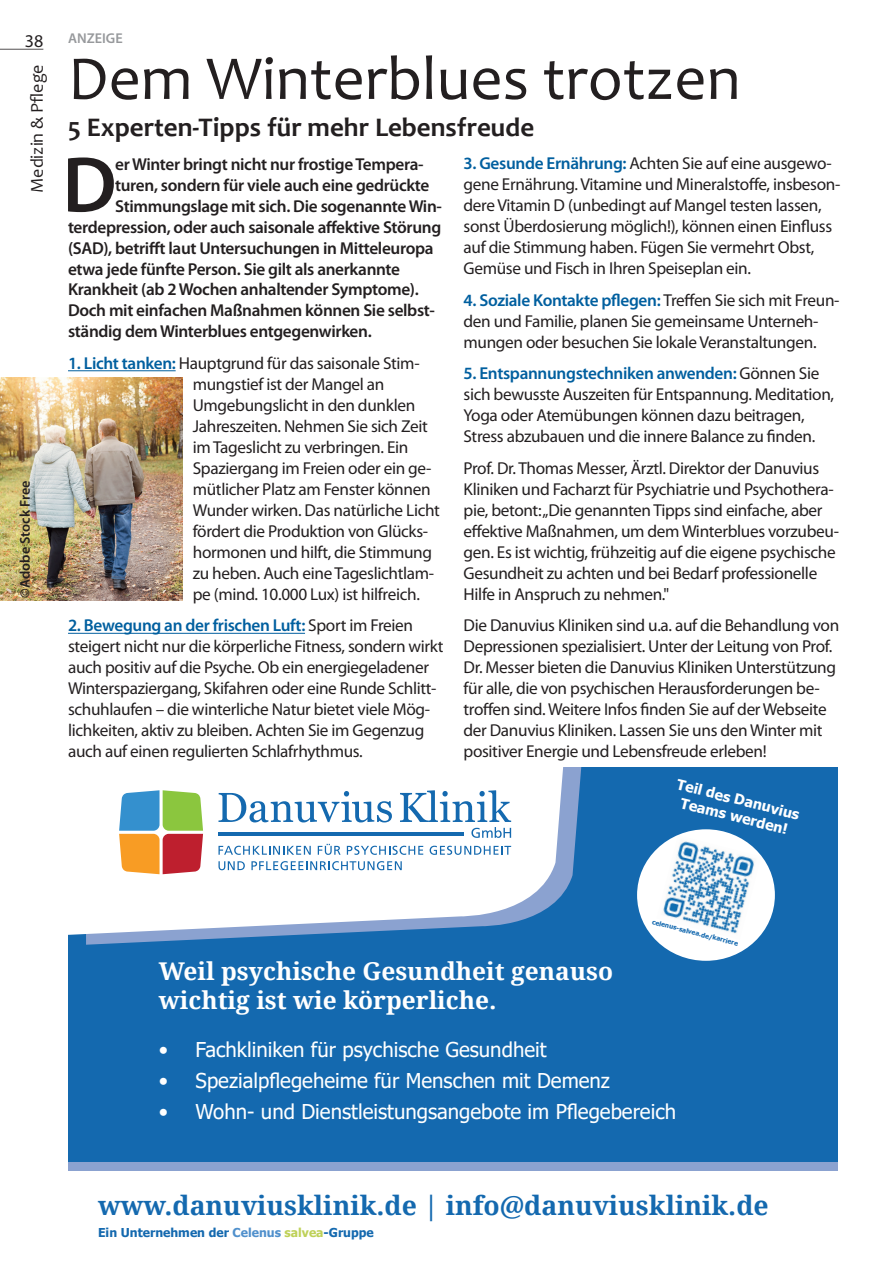
<style>
.page{position:relative;width:893px;height:1263px;background:#fff}
.page>*{position:absolute;margin:0;border:0;box-sizing:border-box;transform-origin:0 0}
.t1{font:600 79.5px "Myriad Pro";color:#231f20}
.t2{font:63px "Candara";color:#231f20}
.t3{font:700 27px "Candara";color:#231f20}
.t4{font:700 26.55px "Droid Serif";color:#1469af}
.t5{font:700 24.45px/29.4px "Droid Serif";color:#fff}
.t6{font:20.4px "Tahoma";color:#fff}
.t7{font:18px "Candara";color:#231f20}
.t8{font:18px "Myriad Pro";color:#231f20}
.t9{font:17.25px/21px "Myriad Pro";letter-spacing:-.02em;color:#231f20}
.t10{font:600 17.25px "Myriad Pro";letter-spacing:-.02em;color:#231f20}
.t11{font:700 14.25px/17.1px "Tahoma";color:#fff;text-align:center}
.t12{font:600 14.25px "Myriad Pro";color:#231f20}
.t13{font:600 14.25px "Myriad Pro";color:#97999c}
.t14{font:700 12.3px "Tahoma";color:#1469af}
.t15{font:700 6.6px "Tahoma";color:#1469af}
.s1{font-weight:600;color:#005f9f}
.s2{color:#5090cc}
.s3{color:#bed158}
</style>
<div class="page">
<hr style="left:0;top:49px;width:43px;height:1px;background:#231f20">
<div style="left:68px;top:767px;width:770px;height:492px;background:#1469af"></div>
<svg style="left:86px;top:767px;width:496px;height:178px"></svg>
<svg style="left:68px;top:767px;width:498px;height:169px;background:#e8eff6"></svg>
<svg style="left:119px;top:790px;width:84px;height:84px;background:#ac9771"></svg>
<svg style="left:218px;top:846px;width:93px;height:9px"></svg>
<svg style="left:318px;top:844px;width:23px;height:11px"></svg>
<svg style="left:347px;top:846px;width:76px;height:9px"></svg>
<svg style="left:430px;top:846px;width:81px;height:9px"></svg>
<svg style="left:218px;top:861px;width:27px;height:9px"></svg>
<svg style="left:251px;top:861px;width:151px;height:9px"></svg>
<svg style="left:218px;top:791px;width:174px;height:31px"></svg>
<hr style="left:218px;top:832px;width:246px;height:3px;background:#1469af">
<svg style="left:400px;top:790px;width:111px;height:48px"></svg>
<div style="left:68px;top:1168px;width:770px;height:95px;background:#fff"></div>
<div style="left:68px;top:1163px;width:770px;height:8px;background:#8ba2d0"></div>
<div style="left:637px;top:829px;width:138px;height:132px;background:#fff;border-radius:50%"></div>
<img style="left:656px;top:835px;width:105px;height:105px">
<img style="left:0;top:378px;width:182px;height:222px">
<hr style="left:68px;top:370px;width:108px;height:1px;background:#005f9f">
<hr style="left:68px;top:633px;width:237px;height:1px;background:#005f9f">
<p class="t8" style="left:25px;top:30px;width:20px">38</p>
<p class="t7" style="left:26px;top:193px;width:130px;rotate:-90deg">Medizin &amp; Pflege</p>
<p class="t12" style="left:16px;top:598px;width:118px;rotate:-90deg">©Adobe Stock Free</p>
<p class="t13" style="left:68px;top:29px;width:56px">ANZEIGE</p>
<h2 class="t2" style="left:68px;top:39px;width:674px">Dem Winterblues trotzen</h2>
<h3 class="t3" style="left:68px;top:111px;width:468px">5 Experten-Tipps für mehr Lebensfreude</h3>
<h1 class="t1" style="left:62px;top:134px;width:56px">D</h1>
<p class="t10" style="left:115px;top:153px;width:310px">er Winter bringt nicht nur frostige Tempera-</p>
<p class="t10" style="left:115px;top:174px;width:316px">turen, sondern für viele auch eine gedrückte</p>
<p class="t10" style="left:115px;top:195px;width:328px">Stimmungslage mit sich. Die sogenannte Win-</p>
<p class="t10" style="left:68px;top:216px;width:375px">terdepression, oder auch saisonale affektive Störung</p>
<p class="t10" style="left:68px;top:237px;width:367px">(SAD), betrifft laut Untersuchungen in Mitteleuropa</p>
<p class="t10" style="left:68px;top:258px;width:334px">etwa jede fünfte Person. Sie gilt als anerkannte</p>
<p class="t10" style="left:68px;top:279px;width:352px">Krankheit (ab 2 Wochen anhaltender Symptome).</p>
<p class="t10" style="left:68px;top:300px;width:368px">Doch mit einfachen Maßnahmen können Sie selbst-</p>
<p class="t10" style="left:68px;top:321px;width:305px">ständig dem Winterblues entgegenwirken.</p>
<p class="t9" style="left:193px;top:352px;width:249px;text-indent:-125px"><span class="s1">1. Licht tanken:</span> Hauptgrund für das saisonale Stim&shy;mungstief ist der Mangel an Umgebungslicht in den dunklen Jahreszeiten. Nehmen Sie sich Zeit im Tageslicht zu verbringen. Ein Spaziergang im Freien oder ein ge&shy;mütlicher Platz am Fenster können Wunder wirken. Das natürliche Licht fördert die Produktion von Glücks&shy;hormonen und hilft, die Stimmung zu heben. Auch eine Tageslichtlam&shy;pe (mind. 10.000 Lux) ist hilfreich.</p>
<p class="t9" style="left:68px;top:615px;width:377px"><span class="s1">2. Bewegung an der frischen Luft:</span> Sport im Freien steigert nicht nur die körperliche Fitness, sondern wirkt auch positiv auf die Psyche. Ob ein energiegeladener Winterspaziergang, Skifahren oder eine Runde Schlitt&shy;schuhlaufen – die winterliche Natur bietet viele Mög&shy;lichkeiten, aktiv zu bleiben. Achten Sie im Gegenzug auch auf einen regulierten Schlafrhythmus.</p>
<p class="t9" style="left:464px;top:153px;width:378px"><span class="s1">3. Gesunde Ernährung:</span> Achten Sie auf eine ausgewo&shy;gene Ernährung. Vitamine und Mineralstoffe, insbeson&shy;dere Vitamin D (unbedingt auf Mangel testen lassen, sonst Überdosierung möglich!), können einen Einfluss auf die Stimmung haben. Fügen Sie vermehrt Obst, Gemüse und Fisch in Ihren Speiseplan ein.</p>
<p class="t9" style="left:464px;top:289px;width:377px"><span class="s1">4. Soziale Kontakte pflegen:</span> Treffen Sie sich mit Freun&shy;den und Familie, planen Sie gemeinsame Unterneh&shy;mungen oder besuchen Sie lokale Veranstaltungen.</p>
<p class="t9" style="left:464px;top:363px;width:372px"><span class="s1">5. Entspannungstechniken anwenden:</span> Gönnen Sie sich bewusste Auszeiten für Entspannung. Meditation, Yoga oder Atemübungen können dazu beitragen, Stress abzubauen und die innere Balance zu finden.</p>
<p class="t9" style="left:464px;top:457px;width:377px">Prof. Dr. Thomas Messer, Ärztl. Direktor der Danuvius Kliniken und Facharzt für Psychiatrie und Psychothera&shy;pie, betont: „Die genannten Tipps sind einfache, aber effektive Maßnahmen, um dem Winterblues vorzubeu&shy;gen. Es ist wichtig, frühzeitig auf die eigene psychische Gesundheit zu achten und bei Bedarf professionelle Hilfe in Anspruch zu nehmen."</p>
<p class="t9" style="left:464px;top:615px;width:377px">Die Danuvius Kliniken sind u.a. auf die Behandlung von Depressionen spezialisiert. Unter der Leitung von Prof.<br>Dr. Messer bieten die Danuvius Kliniken Unterstützung für alle, die von psychischen Herausforderungen be&shy;troffen sind. Weitere Infos finden Sie auf der Webseite der Danuvius Kliniken. Lassen Sie uns den Winter mit positiver Energie und Lebensfreude erleben!</p>
<p class="t11" style="left:679px;top:776px;width:127px;rotate:14deg">Teil des Danuvius<br>Teams werden!</p>
<p class="t15" style="left:654px;top:917px;width:90px;rotate:15deg">celenus-salvea.de/karriere</p>
<h3 class="t5" style="left:159px;top:956px;width:456px">Weil psychische Gesundheit genauso wichtig ist wie körperliche.</h3>
<p class="t6" style="left:159px;top:1036px;width:389px">• Fachkliniken für psychische Gesundheit</p>
<p class="t6" style="left:159px;top:1067px;width:453px">• Spezialpflegeheime für Menschen mit Demenz</p>
<p class="t6" style="left:159px;top:1097px;width:519px">• Wohn- und Dienstleistungsangebote im Pflegebereich</p>
<h3 class="t4" style="left:98px;top:1190px;width:672px">www.danuviusklinik.de | info@danuviusklinik.de</h3>
<p class="t14" style="left:98px;top:1224px;width:277px">Ein Unternehmen der <span class="s2">Celenus</span> <span class="s3">salvea</span>-Gruppe</p>
</div>
